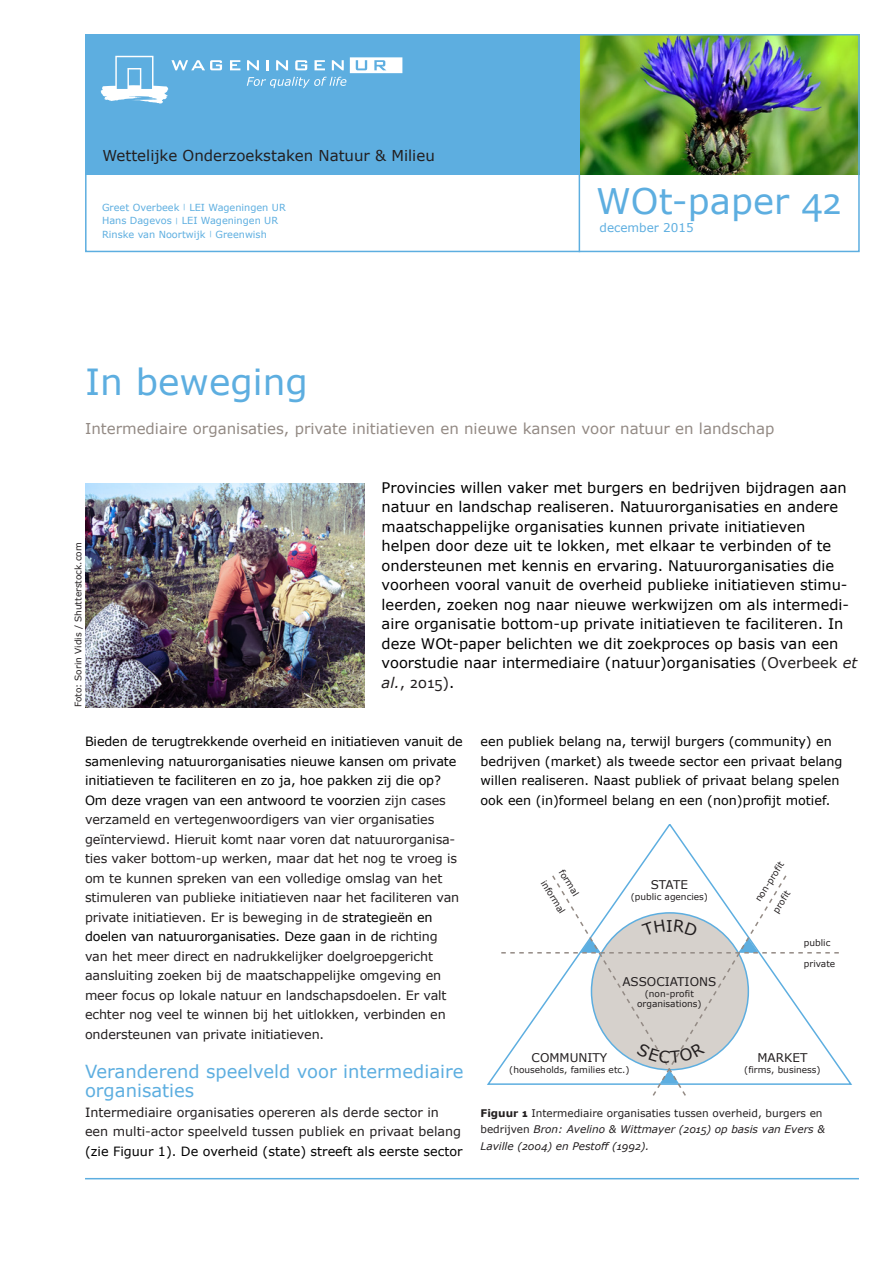
<style>
.page{position:relative;width:893px;height:1263px;background:#fff}
.page>*{position:absolute;margin:0;border:0;box-sizing:border-box;transform-origin:0 0}
._10_W_Titel_24_39{font:36px "Verdana";color:#5daee0}
.t1{font:35.25px "Verdana";color:#5daee0}
._12_W_Kop_12_13{font:18px/19.5px "Verdana";color:#5daee0}
._11_W_Subtitel_12_26{font:15px "Verdana";color:#938a84}
.t2{font:15px "Verdana";color:#231f20}
._20_W_Inleiding_9_75{font:14.7px/19.5px "Verdana";color:#000}
._21_W_Platte_tekst_8{font:12.75px/19.5px "Verdana";letter-spacing:-.01em;color:#231f20}
._21_W_Platte_tekst_8-2{font:12.75px/19.5px "Verdana";color:#000}
.t3{font:12px "Verdana";color:#231f20}
.t4{font:12px "Verdana";color:#5daee0}
._26_W_Bijschrift_7_1{font:italic 10.5px/16.5px "Verdana";color:#231f20}
.t5{font:9.75px/13.5px "Verdana";color:#5daee0}
._26_W_Bijschrift_7_1-2{font:9px/10.8px "Verdana";color:#231f20;text-align:center}
.s1{color:#231f20}
.s2{font-style:italic;color:#231f20}
.s3{color:#000}
.s4{font-weight:700;font-style:normal}
.s5{font-style:normal}
</style>
<div class="page">
<div style="left:85px;top:34px;width:775px;height:140px;background:#5daee0"></div>
<hr style="left:579px;top:34px;width:1px;height:218px;background:#5daee0">
<svg style="left:230px;top:60px;width:10px;height:10px"></svg>
<svg style="left:247px;top:57px;width:155px;height:31px"></svg>
<svg style="left:101px;top:56px;width:121px;height:48px"></svg>
<img style="left:580px;top:37px;width:277px;height:137px">
<div style="left:85px;top:34px;width:775px;height:218px;border:2px solid #5daee0"></div>
<hr style="left:85px;top:1178px;width:774px;height:1px;background:#5daee0">
<img style="left:85px;top:483px;width:280px;height:224px">
<svg style="left:487px;top:824px;width:365px;height:261px"></svg>
<svg style="left:501px;top:874px;width:339px;height:222px"></svg>
<p class="t2" style="left:102px;top:146px;width:334px">Wettelijke Onderzoekstaken Natuur &amp; Milieu</p>
<p class="t5" style="left:102px;top:200px;width:185px">Greet Overbeek <sup>|</sup> LEI Wageningen UR</p>
<p class="t5" style="left:102px;top:214px;width:178px">Hans Dagevos <sup>|</sup> LEI Wageningen UR<br>Rinske van Noortwijk <sup>|</sup> Greenwish</p>
<p class="t1" style="left:596px;top:177px;width:247px">WOt-paper 42</p>
<p class="t4" style="left:600px;top:219px;width:96px">december 2015</p>
<p class="_10_W_Titel_24_39" style="left:85px;top:357px;width:224px">In beweging</p>
<p class="_11_W_Subtitel_12_26" style="left:85px;top:419px;width:691px">Intermediaire organisaties, private initiatieven en nieuwe kansen voor natuur en landschap</p>
<p class="_26_W_Bijschrift_7_1-2" style="left:73px;top:707px;width:167px;rotate:-90deg">Foto: Sorin Vidis / Shutterstock.com</p>
<p class="_20_W_Inleiding_9_75" style="left:382px;top:478px;width:477px">Provincies willen vaker met burgers en bedrijven bijdragen aan natuur en landschap realiseren. Natuurorganisaties en andere maatschappelijke organisaties kunnen private initiatieven helpen door deze uit te lokken, met elkaar te verbinden of te ondersteunen met kennis en ervaring. Natuurorganisaties die voorheen vooral vanuit de overheid publieke initiatieven stimu&shy;leerden, zoeken nog naar nieuwe werkwijzen om als intermedi&shy;aire organisatie bottom-up private initiatieven te faciliteren. In deze WOt-paper belichten we dit zoekproces op basis van een voorstudie naar intermediaire (natuur)organisaties <span class="s1">(Overbeek</span> <span class="s2">et al.</span><span class="s1">, 2015)</span>.</p>
<p class="_21_W_Platte_tekst_8" style="left:85px;top:732px;width:379px"><span class="s3">Bieden de terugtrekkende overheid en initiatieven vanuit de samenleving natuurorganisaties nieuwe kansen om private initiatieven te faciliteren en zo ja, hoe pakken zij die op?<br>Om deze vragen van een antwoord te voorzien</span> zijn cases verzameld en vertegenwoordigers van vier organisaties geïnterviewd. Hieruit komt naar voren dat natuurorganisa&shy;ties vaker bottom-up werken, maar dat het nog te vroeg is om te kunnen spreken van een volledige omslag van het stimuleren van publieke initiatieven naar het faciliteren van private initiatieven. Er is beweging in de <span class="s3">strategieën en doelen van natuurorganisaties. Deze gaan in de</span> richting van het meer direct en nadrukkelijker doelgroepgericht aansluiting zoeken bij de maatschappelijke omgeving en meer focus op lokale natuur en landschapsdoelen. Er valt echter nog veel te winnen bij het uitlokken, verbinden en ondersteunen van private initiatieven.</p>
<p class="_12_W_Kop_12_13" style="left:85px;top:1061px;width:380px">Veranderend speelveld voor intermediaire organisaties</p>
<p class="_21_W_Platte_tekst_8" style="left:85px;top:1102px;width:379px">Intermediaire organisaties opereren als derde sector in een multi-actor speelveld tussen publiek en privaat belang <span class="s3">(zie Figuur 1). De overheid (state) streeft als eerste sector</span></p>
<p class="_21_W_Platte_tekst_8-2" style="left:480px;top:732px;width:363px">een publiek belang na, terwijl burgers (community) en bedrijven (market) als tweede sector een privaat belang willen realiseren. Naast publiek of privaat belang spelen ook een (in)formeel belang en een (non)profijt motief.</p>
<p class="_26_W_Bijschrift_7_1-2" style="left:566px;top:867px;width:31px;rotate:59deg">formal</p>
<p class="_26_W_Bijschrift_7_1-2" style="left:548px;top:878px;width:39px;rotate:59deg">informal</p>
<p class="t3" style="left:651px;top:877px;width:39px">STATE</p>
<p class="_26_W_Bijschrift_7_1-2" style="left:631px;top:891px;width:79px">(public agencies)</p>
<p class="t3" style="left:622px;top:973px;width:95px">ASSOCIATIONS</p>
<p class="_26_W_Bijschrift_7_1-2" style="left:637px;top:988px;width:66px">(non-profit organisations)</p>
<p class="t3" style="left:532px;top:1049px;width:77px">COMMUNITY</p>
<p class="_26_W_Bijschrift_7_1-2" style="left:509px;top:1064px;width:122px">(households, families etc.)</p>
<p class="_26_W_Bijschrift_7_1-2" style="left:753px;top:898px;width:47px;rotate:-58deg">non-profit</p>
<p class="_26_W_Bijschrift_7_1-2" style="left:770px;top:909px;width:26px;rotate:-58deg">profit</p>
<p class="_26_W_Bijschrift_7_1-2" style="left:804px;top:937px;width:28px">public</p>
<p class="_26_W_Bijschrift_7_1-2" style="left:804px;top:958px;width:33px">private</p>
<p class="t3" style="left:757px;top:1049px;width:51px">MARKET</p>
<p class="_26_W_Bijschrift_7_1-2" style="left:744px;top:1064px;width:78px">(firms, business)</p>
<p class="_26_W_Bijschrift_7_1" style="left:480px;top:1105px;width:346px"><span class="s4">Figuur 1</span> <span class="s5">Intermediaire organisaties tussen overheid, burgers en bedrijven</span> Bron: Avelino &amp; Wittmayer (2015) op basis van Evers &amp;<br>Laville (2004) en Pestoff (1992).</p>
</div>
